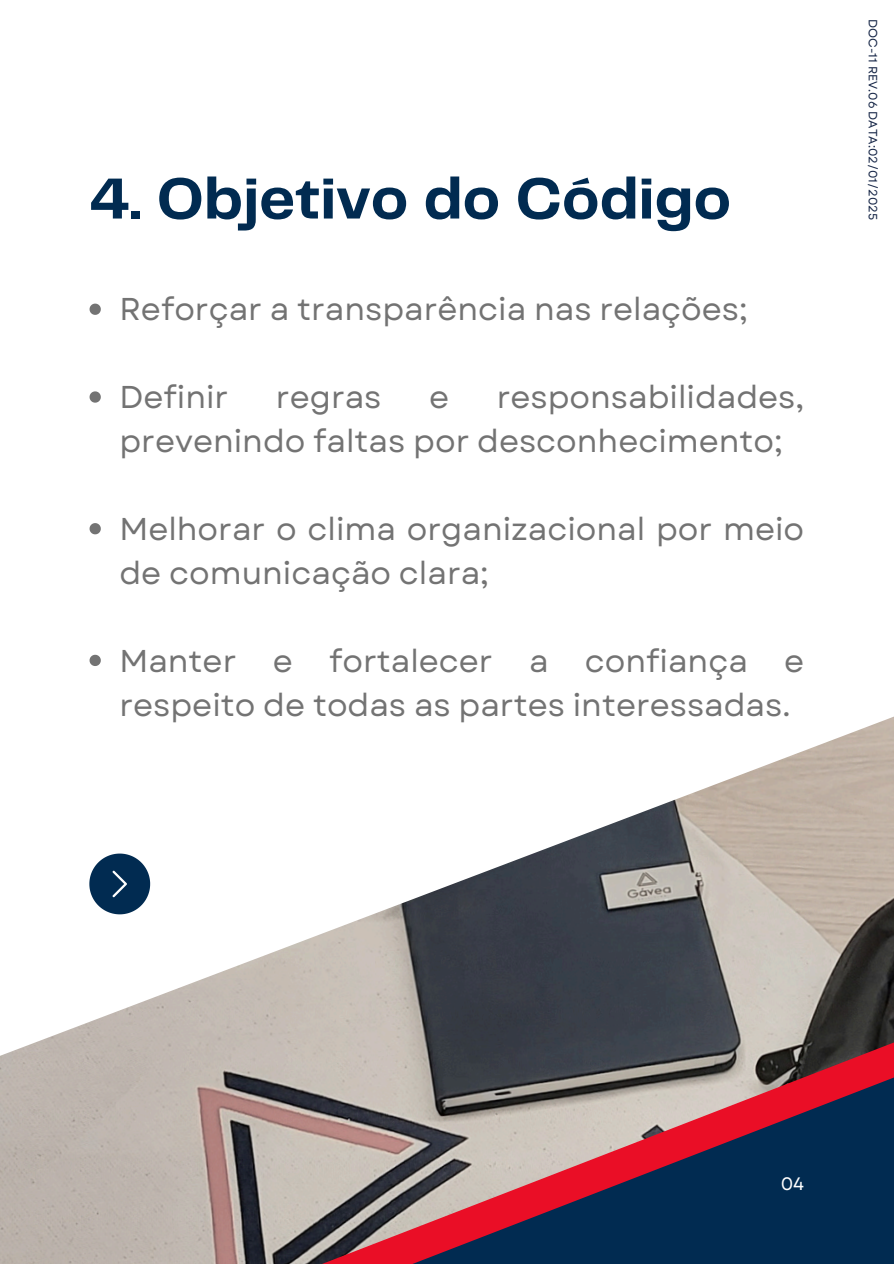
<style>
.page{position:relative;width:894px;height:1264px;background:#fff}
.page>*{position:absolute;margin:0;border:0;box-sizing:border-box;transform-origin:0 0}
.t1{font:700 60px "Telegraf";color:#012b51}
.t2{font:31.5px/43.8px "Garet";color:#737373}
.t3{font:18px "Garet";color:#fff}
.t4{font:12px "Garet";color:#142445}
</style>
<div class="page">
<img style="left:115px;top:717px;width:778px;height:199px">
<svg style="left:0;top:916px;width:893px;height:347px;background:#9c8f8f"></svg>
<svg style="left:457px;top:1130px;width:436px;height:133px;background:#423c59"></svg>
<svg style="left:89px;top:853px;width:61px;height:61px"></svg>
<svg style="left:89px;top:303px;width:12px;height:12px"></svg>
<svg style="left:89px;top:391px;width:12px;height:11px"></svg>
<svg style="left:89px;top:523px;width:12px;height:11px"></svg>
<svg style="left:89px;top:654px;width:12px;height:12px"></svg>
<p class="t1" style="left:89px;top:173px;width:643px">4. Objetivo do Código</p>
<p class="t2" style="left:119px;top:288px;width:629px">Reforçar a transparência nas relações;</p>
<p class="t2" style="left:119px;top:375px;width:110px">Definir</p>
<p class="t2" style="left:276px;top:375px;width:107px">regras</p>
<p class="t2" style="left:429px;top:375px;width:22px">e</p>
<p class="t2" style="left:119px;top:375px;width:686px;text-indent:377px">responsabilidades, prevenindo faltas por desconhecimento;</p>
<p class="t2" style="left:119px;top:507px;width:686px">Melhorar o clima organizacional por meio de comunicação clara;</p>
<p class="t2" style="left:119px;top:639px;width:686px">Manter e fortalecer a confiança e respeito de todas as partes interessadas.</p>
<p class="t4" style="left:881px;top:19px;width:203px;rotate:90deg">DOC-11 REV.06 DATA:02/01/2025</p>
<p class="t3" style="left:780px;top:1170px;width:25px">04</p>
</div>
